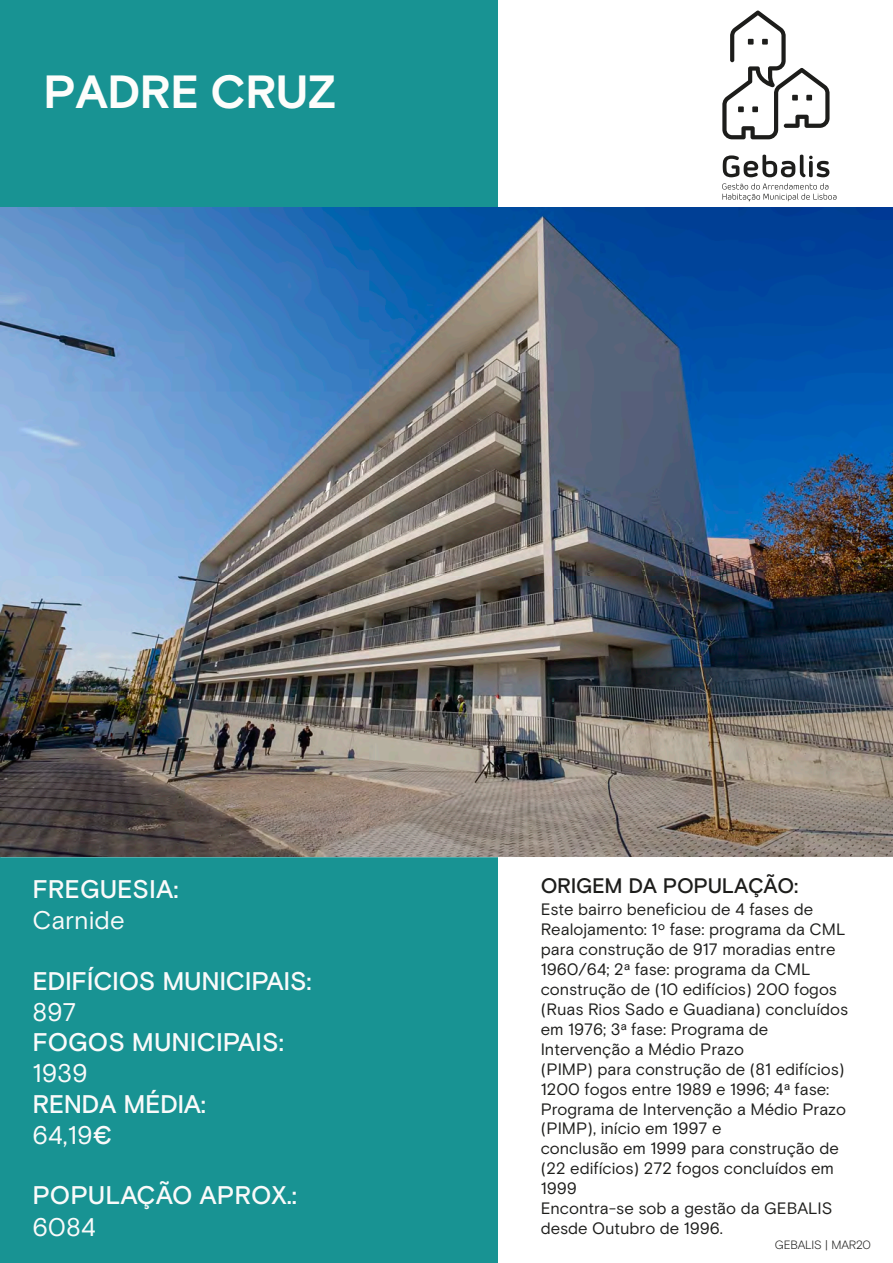
<style>
.page{position:relative;width:893px;height:1263px;background:#fff}
.page>*{position:absolute;margin:0;border:0;box-sizing:border-box;transform-origin:0 0}
.t1{font:700 46.5px "Basis Grotesque Pro";letter-spacing:-.015em;color:#fdfdfb}
.t2{font:500 25.5px/31px "Basis Grotesque Pro";color:#fafafa}
.t3{font:25.5px "Basis Grotesque Pro";color:#fafafa}
.t4{font:500 21px "Basis Grotesque Pro";letter-spacing:-.015em;color:#1d1d1b}
.t5{font:16.5px/20px "Basis Grotesque Pro";color:#1d1d1b}
.t6{font:300 12px "Basis Grotesque Pro";letter-spacing:-.015em;color:#1d1d1b}
.s1{font-weight:400}
</style>
<div class="page">
<div style="left:0;top:0;width:498px;height:1263px;background:#189393"></div>
<svg style="left:722px;top:11px;width:108px;height:128px"></svg>
<svg style="left:723px;top:155px;width:106px;height:22px"></svg>
<svg style="left:722px;top:183px;width:114px;height:18px"></svg>
<img style="left:1px;top:207px;width:892px;height:649px">
<h1 class="t1" style="left:44px;top:65px;width:294px">PADRE CRUZ</h1>
<h2 class="t2" style="left:32px;top:873px;width:148px">FREGUESIA:</h2>
<h2 class="t3" style="left:32px;top:905px;width:94px">Carnide</h2>
<h2 class="t2" style="left:32px;top:965px;width:281px">EDIFÍCIOS MUNICIPAIS:</h2>
<h2 class="t3" style="left:32px;top:997px;width:45px">897</h2>
<h2 class="t2" style="left:32px;top:1026px;width:253px">FOGOS MUNICIPAIS:</h2>
<h2 class="t3" style="left:32px;top:1058px;width:57px">1939</h2>
<h2 class="t2" style="left:32px;top:1088px;width:175px">RENDA MÉDIA:<br><span class="s1">64,19</span>€</h2>
<h2 class="t2" style="left:32px;top:1179px;width:266px">POPULAÇÃO APROX.:</h2>
<h2 class="t3" style="left:32px;top:1212px;width:65px">6084</h2>
<p class="t4" style="left:541px;top:874px;width:259px">ORIGEM DA POPULAÇÃO:</p>
<p class="t5" style="left:541px;top:899px;width:309px">Este bairro beneficiou de 4 fases de<br>Realojamento: 1º fase: programa da CML para construção de 917 moradias entre<br>1960/64; 2ª fase: programa da CML construção de (10 edifícios) 200 fogos (Ruas Rios Sado e Guadiana) concluídos em 1976; 3ª fase: Programa de<br>Intervenção a Médio Prazo<br>(PIMP) para construção de (81 edifícios)<br>1200 fogos entre 1989 e 1996; 4ª fase:<br>Programa de Intervenção a Médio Prazo (PIMP), início em 1997 e<br>conclusão em 1999 para construção de (22 edifícios) 272 fogos concluídos em<br>1999<br>Encontra-se sob a gestão da GEBALIS desde Outubro de 1996.</p>
<p class="t6" style="left:775px;top:1238px;width:98px">GEBALIS | MAR20</p>
</div>
